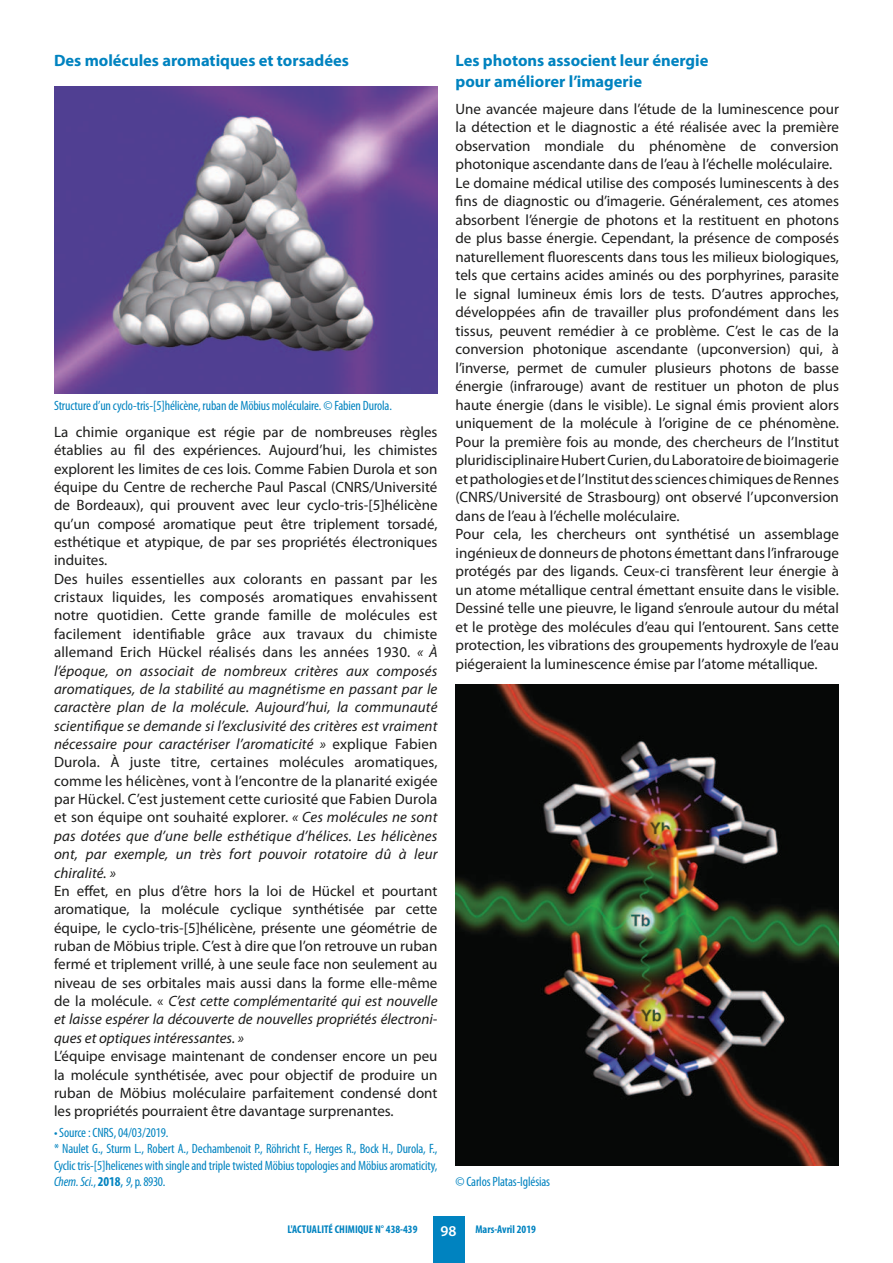
<style>
.page{position:relative;width:893px;height:1263px;background:#fff}
.page>*{position:absolute;margin:0;border:0;box-sizing:border-box;transform-origin:0 0}
.t1{font:700 16.5px/20.2px "Myriad Pro";color:#0083c0}
.t2{font:15px/18.3px "Myriad Pro";color:#1c1c1b}
.t3{font:600 15px "Myriad Pro";color:#fff}
.t4{font:condensed 13.5px/16.5px "Myriad Pro";letter-spacing:-.01em;color:#0083c0}
.t5{font:700 condensed 11.25px "Myriad Pro";color:#0083c0}
.s1{font-style:italic}
.s2{font-weight:700}
.s3{font-stretch:normal}
</style>
<div class="page">
<div style="left:433px;top:1216px;width:32px;height:47px;background:#0083c0"></div>
<img style="left:54px;top:87px;width:383px;height:306px">
<img style="left:455px;top:685px;width:384px;height:480px">
<p class="t1" style="left:54px;top:50px;width:296px">Des molécules aromatiques et torsadées</p>
<p class="t4" style="left:54px;top:397px;width:339px">Structure d’un cyclo-tris-[5]hélicène, ruban de Möbius moléculaire. © Fabien Durola.</p>
<p class="t2" style="left:54px;top:422px;width:385px">La chimie organique est régie par de nombreuses règles établies au fil des expériences. Aujourd’hui, les chimistes explorent les limites de ces lois. Comme Fabien Durola et son équipe du Centre de recherche Paul Pascal (CNRS/Université de Bordeaux), qui prouvent avec leur cyclo-tris-[5]hélicène qu’un composé aromatique peut être triplement torsadé, esthétique et atypique, de par ses propriétés électroniques induites.<br>Des huiles essentielles aux colorants en passant par les cristaux liquides, les composés aromatiques envahissent notre quotidien. Cette grande famille de molécules est facilement identifiable grâce aux travaux du chimiste allemand Erich Hückel réalisés dans les années 1930. <span class="s1">« À l’époque, on associait de nombreux critères aux composés aromatiques, de la stabilité au magnétisme en passant par le caractère plan de la molécule. Aujourd’hui, la communauté scientifique se demande si l’exclusivité des critères est vraiment nécessaire pour caractériser l’aromaticité »</span> explique Fabien Durola. À juste titre, certaines molécules aromatiques, comme les hélicènes, vont à l’encontre de la planarité exigée par Hückel. C’est justement cette curiosité que Fabien Durola et son équipe ont souhaité explorer. <span class="s1">« Ces molécules ne sont pas dotées que d’une belle esthétique d’hélices. Les hélicènes ont, par exemple, un très fort pouvoir rotatoire dû à leur chiralité. »</span></p>
<p class="t2" style="left:54px;top:881px;width:385px;text-align:justify">En effet, en plus d’être hors la loi de Hückel et pourtant aromatique, la molécule cyclique synthétisée par cette équipe, le cyclo-tris-[5]hélicène, présente une géométrie de ruban de Möbius triple. C’est à dire que l’on retrouve un ruban fermé et triplement vrillé, à une seule face non seulement au niveau de ses orbitales mais aussi dans la forme elle-même de la molécule. « <span class="s1">C’est cette complémentarité qui est nouvelle et laisse espérer la découverte de nouvelles propriétés électroni&shy;ques et optiques intéressantes. »</span></p>
<p class="t2" style="left:54px;top:1047px;width:385px;text-align:justify">L’équipe envisage maintenant de condenser encore un peu la molécule synthétisée, avec pour objectif de produire un ruban de Möbius moléculaire parfaitement condensé dont les propriétés pourraient être davantage surprenantes.</p>
<p class="t4" style="left:54px;top:1124px;width:385px">• Source : CNRS, 04/03/2019.<br>* Naulet G., Sturm L., Robert A., Dechambenoit P., Röhricht F., Herges R., Bock H., Durola, F., Cyclic tris-[5]helicenes with single and triple twisted Möbius topologies and Möbius aromaticity, <span class="s1">Chem. Sci.</span>, <span class="s2">2018</span><span class="s3">,</span> <span class="s1">9</span>, p. 8930.</p>
<p class="t1" style="left:455px;top:50px;width:255px">Les photons associent leur énergie pour améliorer l’imagerie</p>
<p class="t2" style="left:455px;top:99px;width:385px">Une avancée majeure dans l’étude de la luminescence pour la détection et le diagnostic a été réalisée avec la première observation mondiale du phénomène de conversion photonique ascendante dans de l’eau à l’échelle moléculaire.<br>Le domaine médical utilise des composés luminescents à des fins de diagnostic ou d’imagerie. Généralement, ces atomes absorbent l’énergie de photons et la restituent en photons de plus basse énergie. Cependant, la présence de composés naturellement fluorescents dans tous les milieux biologiques, tels que certains acides aminés ou des porphyrines, parasite le signal lumineux émis lors de tests. D’autres approches, développées afin de travailler plus profondément dans les tissus, peuvent remédier à ce problème. C’est le cas de la conversion photonique ascendante (upconversion) qui, à l’inverse, permet de cumuler plusieurs photons de basse énergie (infrarouge) avant de restituer un photon de plus haute énergie (dans le visible). Le signal émis provient alors uniquement de la molécule à l’origine de ce phénomène.<br>Pour la première fois au monde, des chercheurs de l’Institut pluridisciplinaire Hubert Curien, du Laboratoire de bioimagerie et pathologies et de l’Institut des sciences chimiques de Rennes (CNRS/Université de Strasbourg) ont observé l’upconversion dans de l’eau à l’échelle moléculaire.<br>Pour cela, les chercheurs ont synthétisé un assemblage ingénieux de donneurs de photons émettant dans l’infrarouge protégés par des ligands. Ceux-ci transfèrent leur énergie à un atome métallique central émettant ensuite dans le visible.<br>Dessiné telle une pieuvre, le ligand s’enroule autour du métal et le protège des molécules d’eau qui l’entourent. Sans cette protection, les vibrations des groupements hydroxyle de l’eau piégeraient la luminescence émise par l’atome métallique.</p>
<p class="t4" style="left:455px;top:1173px;width:96px">© Carlos Platas-Iglésias</p>
<p class="t5" style="left:287px;top:1222px;width:132px">L'ACTUALITÉ CHIMIQUE N° 438-439</p>
<p class="t3" style="left:441px;top:1221px;width:18px">98</p>
<p class="t5" style="left:475px;top:1222px;width:62px">Mars-Avril 2019</p>
</div>
